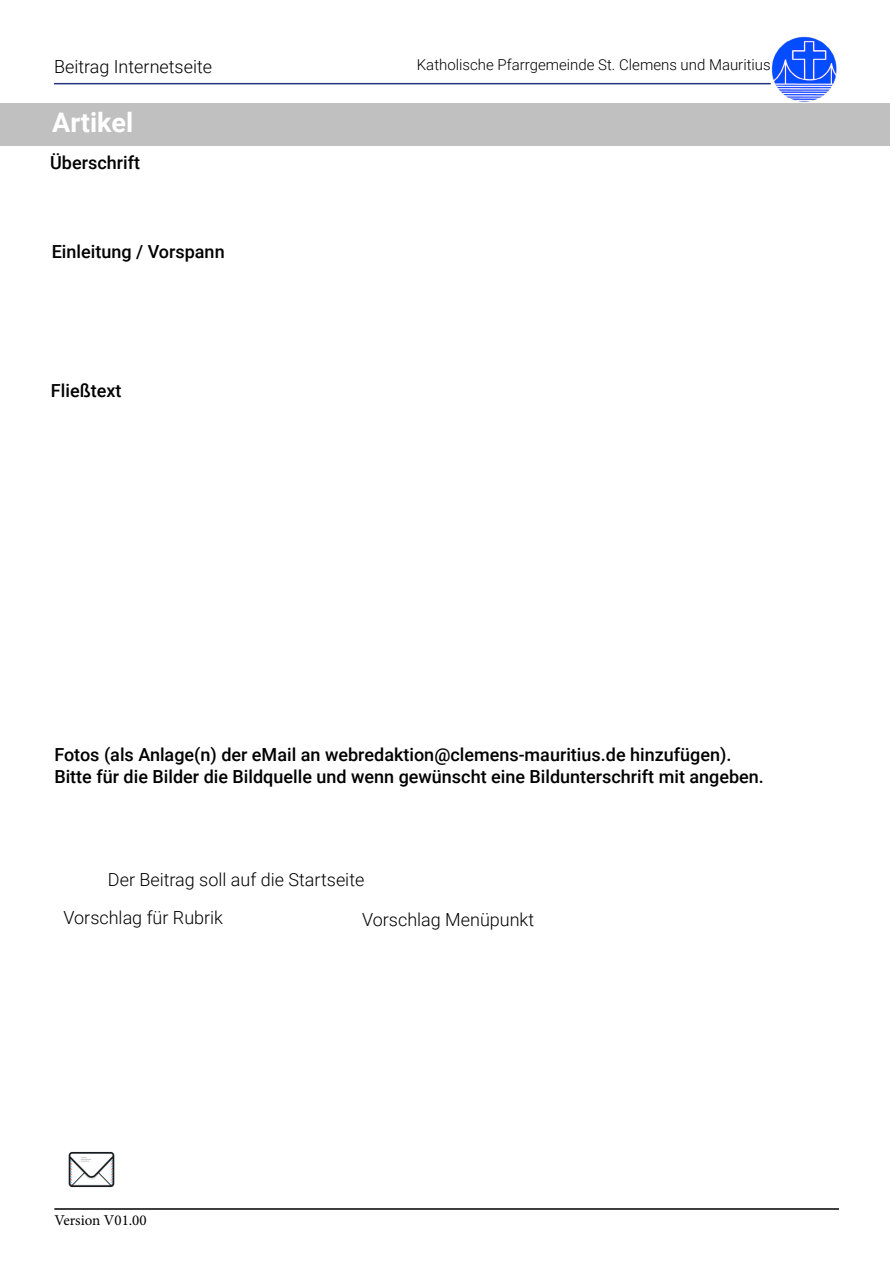
<style>
.page{position:relative;width:893px;height:1263px;background:#fff}
.page>*{position:absolute;margin:0;border:0;box-sizing:border-box;transform-origin:0 0}
.t1{font:700 27px "Roboto";color:#fff}
.t2{font:500 18px/21.6px "Roboto";color:#000}
.t3{font:300 18px/38.2px "Roboto";color:#000}
.t4{font:300 15px "Roboto";color:#000}
.t5{font:15px "Minion Pro";color:#000}
</style>
<div class="page">
<hr style="left:54px;top:83px;width:717px;height:1px;background:#283583">
<img style="left:771px;top:36px;width:68px;height:68px">
<hr style="left:54px;top:1208px;width:785px;height:2px;background:#000">
<div style="left:0;top:104px;width:890px;height:42px;background:#c0c0c0"></div>
<img style="left:68px;top:1151px;width:47px;height:37px">
<p class="t3" style="left:54px;top:47px;width:160px">Beitrag Internetseite</p>
<p class="t4" style="left:417px;top:54px;width:355px">Katholische Pfarrgemeinde St. Clemens und Mauritius</p>
<h1 class="t1" style="left:52px;top:103px;width:83px">Artikel</h1>
<p class="t2" style="left:50px;top:151px;width:91px">Überschrift</p>
<p class="t2" style="left:52px;top:240px;width:174px">Einleitung / Vorspann</p>
<p class="t2" style="left:51px;top:379px;width:72px">Fließtext</p>
<p class="t2" style="left:54px;top:743px;width:711px">Fotos (als Anlage(n) der eMail an webredaktion@clemens-mauritius.de hinzufügen).<br>Bitte für die Bilder die Bildquelle und wenn gewünscht eine Bildunterschrift mit angeben.</p>
<p class="t3" style="left:64px;top:859px;width:302px;text-indent:44px">Der Beitrag soll auf die Startseite<br>Vorschlag für Rubrik</p>
<p class="t3" style="left:362px;top:900px;width:174px">Vorschlag Menüpunkt</p>
<p class="t5" style="left:54px;top:1210px;width:94px">Version V01.00</p>
</div>
